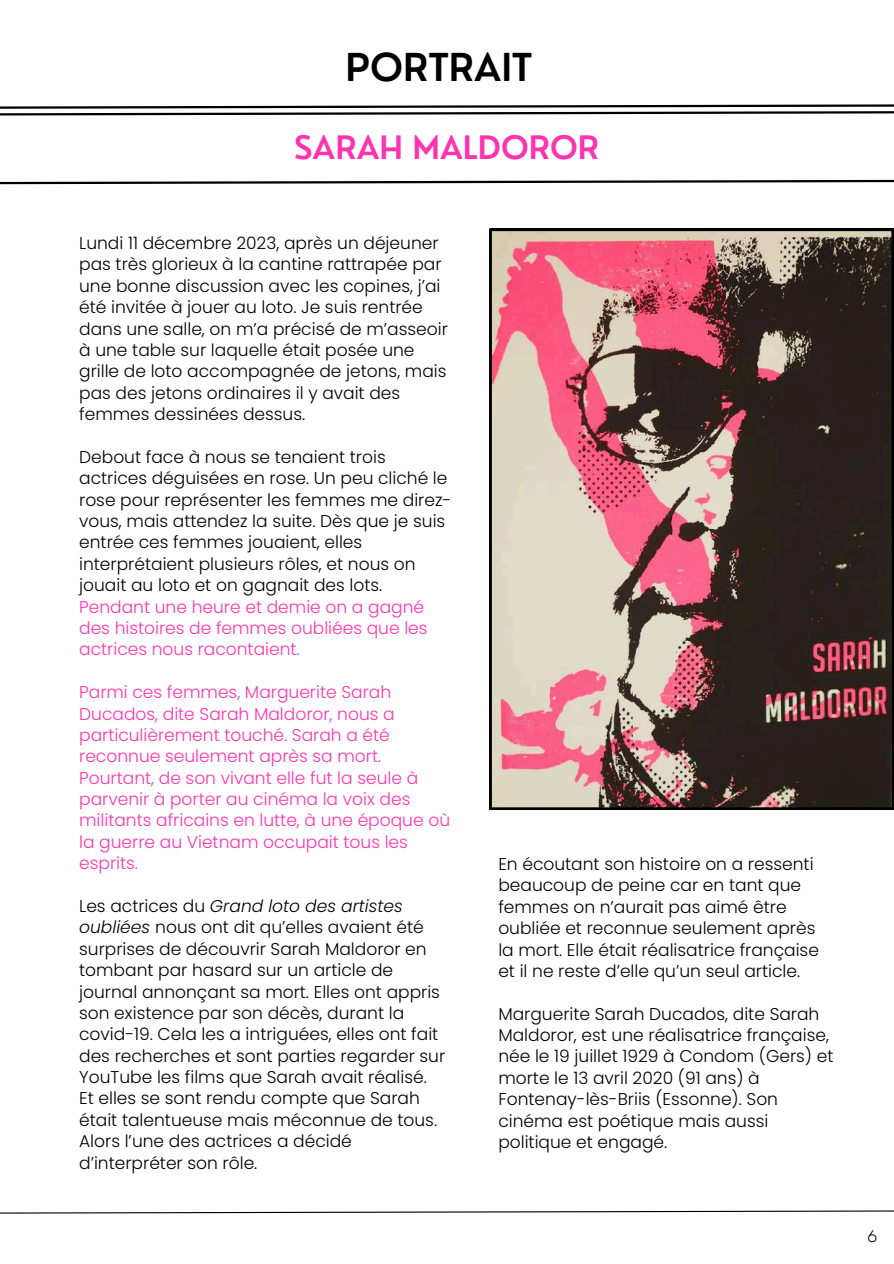
<style>
.page{position:relative;width:894px;height:1264px;background:#fff}
.page>*{position:absolute;margin:0;border:0;box-sizing:border-box;transform-origin:0 0}
.t1{font:600 37.5px "Nourd";color:#000}
.t2{font:600 31.5px "Nourd";color:#fd34af}
.t3{font:300 17.1px/21.3px "Poppins";color:#000}
.t4{font:300 17.1px/21.3px "Poppins";color:#fd34af}
.t5{font:16.65px "Garet";color:#000}
.s1{font-style:italic}
</style>
<div class="page">
<svg style="left:0;top:104px;width:893px;height:12px"></svg>
<svg style="left:0;top:179px;width:893px;height:6px"></svg>
<svg style="left:0;top:1210px;width:893px;height:4px"></svg>
<svg style="left:489px;top:229px;width:404px;height:580px"></svg>
<h1 class="t1" style="left:345px;top:44px;width:188px">PORTRAIT</h1>
<h2 class="t2" style="left:294px;top:128px;width:306px">SARAH MALDOROR</h2>
<p class="t3" style="left:79px;top:232px;width:370px">Lundi 11 décembre 2023, après un déjeuner pas très glorieux à la cantine rattrapée par une bonne discussion avec les copines, j’ai été invitée à jouer au loto. Je suis rentrée dans une salle, on m’a précisé de m’asseoir à une table sur laquelle était posée une grille de loto accompagnée de jetons, mais pas des jetons ordinaires il y avait des femmes dessinées dessus.</p>
<p class="t3" style="left:79px;top:446px;width:373px">Debout face à nous se tenaient trois actrices déguisées en rose. Un peu cliché le rose pour représenter les femmes me direz&shy;vous, mais attendez la suite. Dès que je suis entrée ces femmes jouaient, elles interprétaient plusieurs rôles, et nous on jouait au loto et on gagnait des lots.</p>
<p class="t4" style="left:79px;top:596px;width:350px">Pendant une heure et demie on a gagné des histoires de femmes oubliées que les actrices nous racontaient.</p>
<p class="t4" style="left:79px;top:681px;width:372px">Parmi ces femmes, Marguerite Sarah Ducados, dite Sarah Maldoror, nous a particulièrement touché. Sarah a été reconnue seulement après sa mort.<br>Pourtant, de son vivant elle fut la seule à parvenir à porter au cinéma la voix des militants africains en lutte, à une époque où la guerre au Vietnam occupait tous les esprits.</p>
<p class="t3" style="left:79px;top:895px;width:367px">Les actrices du <span class="s1">Grand loto des artistes oubliées</span> nous ont dit qu’elles avaient été surprises de découvrir Sarah Maldoror en tombant par hasard sur un article de journal annonçant sa mort. Elles ont appris son existence par son décès, durant la covid-19. Cela les a intriguées, elles ont fait des recherches et sont parties regarder sur YouTube les films que Sarah avait réalisé.<br>Et elles se sont rendu compte que Sarah était talentueuse mais méconnue de tous.<br>Alors l’une des actrices a décidé d’interpréter son rôle.</p>
<p class="t3" style="left:498px;top:853px;width:322px">En écoutant son histoire on a ressenti beaucoup de peine car en tant que femmes on n’aurait pas aimé être oubliée et reconnue seulement après la mort. Elle était réalisatrice française et il ne reste d’elle qu’un seul article.</p>
<p class="t3" style="left:498px;top:1003px;width:336px">Marguerite Sarah Ducados, dite Sarah Maldoror, est une réalisatrice française, née le 19 juillet 1929 à Condom (Gers) et morte le 13 avril 2020 (91 ans) à Fontenay-lès-Briis (Essonne). Son cinéma est poétique mais aussi politique et engagé.</p>
<p class="t5" style="left:866px;top:1224px;width:12px">6</p>
</div>
